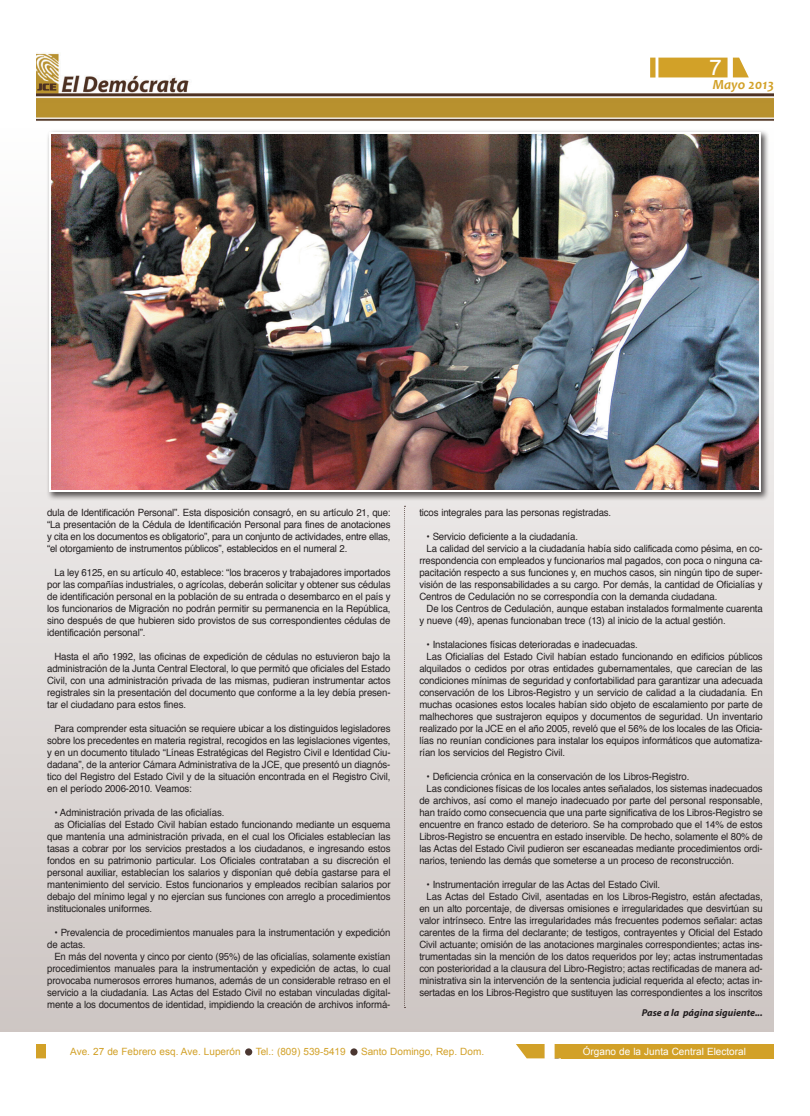
<style>
.page{position:relative;width:810px;height:1116px;background:#fff}
.page>*{position:absolute;margin:0;border:0;box-sizing:border-box;transform-origin:0 0}
.t1{font:21.5px "Arial";color:#fff;scale:1.07 1}
.t2{font:italic 700 14px "Candara";color:#d2a128}
.t3{font:10px/12px "Helvetica";letter-spacing:-.01em;color:#231f20;text-align:justify;scale:.96 1}
.t4{font:10px "Arial";color:#d2a128}
.t5{font:10px "Arial";color:#fff}
.t6{font:italic 700 10px "Myriad Pro";color:#231f20}
</style>
<div class="page">
<img style="left:36px;top:53px;width:738px;height:67px">
<svg style="left:658px;top:58px;width:91px;height:19px;background:#d5a736"></svg>
<div style="left:728px;top:56px;width:5px;height:23px;background:#fff"></div>
<div style="left:650px;top:58px;width:6px;height:20px;background:#d2a128"></div>
<div style="left:36px;top:1044px;width:10px;height:14px;background:#d2a128"></div>
<div style="left:561px;top:1044px;width:213px;height:14px;background:#d2a128"></div>
<svg style="left:516px;top:1044px;width:45px;height:14px"></svg>
<div style="left:545px;top:1043px;width:10px;height:16px;background:#fff"></div>
<div style="left:350px;top:1048px;width:8px;height:8px;background:#4b3731;border-radius:50%"></div>
<div style="left:245px;top:1048px;width:7px;height:8px;background:#4b3731;border-radius:50%"></div>
<div style="left:0;top:120px;width:774px;height:912px;background:linear-gradient(to bottom,#fff,#cec6c4)"></div>
<svg style="left:404px;top:506px;width:1px;height:502px"></svg>
<div style="left:47px;top:130px;width:723px;height:371px;background:#231f20;opacity:.75"></div>
<img style="left:52px;top:135px;width:706px;height:354px">
<div style="left:49px;top:132px;width:712px;height:360px;border:2px solid #fff"></div>
<h1 class="t1" style="left:709px;top:56px;width:13px">7</h1>
<h2 class="t2" style="left:713px;top:76px;width:63px">Mayo 2013</h2>
<p class="t3" style="left:47px;top:507px;width:359px">dula de Identificación Personal”. Esta disposición consagró, en su artículo 21, que: “La presentación de la Cédula de Identificación Personal para fines de anotaciones y cita en los documentos es obligatorio”, para un conjunto de actividades, entre ellas, “el otorgamiento de instrumentos públicos”, establecidos en el numeral 2.</p>
<p class="t3" style="left:47px;top:567px;width:359px;text-indent:7px">La ley 6125, en su artículo 40, establece: “los braceros y trabajadores importados por las compañías industriales, o agrícolas, deberán solicitar y obtener sus cédulas de identificación personal en la población de su entrada o desembarco en el país y los funcionarios de Migración no podrán permitir su permanencia en la República, sino después de que hubieren sido provistos de sus correspondientes cédulas de identificación personal”.</p>
<p class="t3" style="left:47px;top:651px;width:359px;text-indent:7px">Hasta el año 1992, las oficinas de expedición de cédulas no estuvieron bajo la administración de la Junta Central Electoral, lo que permitó que oficiales del Estado Civil, con una administración privada de las mismas, pudieran instrumentar actos registrales sin la presentación del documento que conforme a la ley debía presen&shy;tar el ciudadano para estos fines.</p>
<p class="t3" style="left:47px;top:723px;width:359px;text-indent:7px">Para comprender esta situación se requiere ubicar a los distinguidos legisladores sobre los precedentes en materia registral, recogidos en las legislaciones vigentes, y en un documento titulado “Líneas Estratégicas del Registro Civil e Identidad Ciu&shy;dadana”, de la anterior Cámara Administrativa de la JCE, que presentó un diagnós&shy;tico del Registro del Estado Civil y de la situación encontrada en el Registro Civil, en el período 2006-2010. Veamos:</p>
<p class="t3" style="left:54px;top:807px;width:179px">• Administración privada de las oficialías.</p>
<p class="t3" style="left:54px;top:819px;width:352px">as Oficialías del Estado Civil habían estado funcionando mediante un esquema</p>
<p class="t3" style="left:47px;top:831px;width:359px">que mantenía una administración privada, en el cual los Oficiales establecían las</p>
<p class="t3" style="left:47px;top:843px;width:359px">tasas a cobrar por los servicios prestados a los ciudadanos, e ingresando estos</p>
<p class="t3" style="left:47px;top:855px;width:359px">fondos en su patrimonio particular. Los Oficiales contrataban a su discreción el</p>
<p class="t3" style="left:47px;top:867px;width:359px">personal auxiliar, establecían los salarios y disponían qué debía gastarse para el</p>
<p class="t3" style="left:47px;top:879px;width:359px">mantenimiento del servicio. Estos funcionarios y empleados recibían salarios por</p>
<p class="t3" style="left:47px;top:891px;width:359px">debajo del mínimo legal y no ejercían sus funciones con arreglo a procedimientos</p>
<p class="t3" style="left:47px;top:903px;width:111px">institucionales uniformes.</p>
<p class="t3" style="left:47px;top:927px;width:359px;text-indent:7px">• Prevalencia de procedimientos manuales para la instrumentación y expedición de actas.</p>
<p class="t3" style="left:47px;top:951px;width:359px;text-indent:7px">En más del noventa y cinco por ciento (95%) de las oficialías, solamente existían procedimientos manuales para la instrumentación y expedición de actas, lo cual provocaba numerosos errores humanos, además de un considerable retraso en el servicio a la ciudadanía. Las Actas del Estado Civil no estaban vinculadas digital&shy;mente a los documentos de identidad, impidiendo la creación de archivos informá-</p>
<p class="t3" style="left:419px;top:507px;width:201px">ticos integrales para las personas registradas.</p>
<p class="t3" style="left:427px;top:531px;width:159px">• Servicio deficiente a la ciudadanía.</p>
<p class="t3" style="left:427px;top:543px;width:352px">La calidad del servicio a la ciudadanía había sido calificada como pésima, en co-</p>
<p class="t3" style="left:419px;top:555px;width:359px">rrespondencia con empleados y funcionarios mal pagados, con poca o ninguna ca-</p>
<p class="t3" style="left:419px;top:567px;width:359px">pacitación respecto a sus funciones y, en muchos casos, sin ningún tipo de super-</p>
<p class="t3" style="left:419px;top:579px;width:359px">visión de las responsabilidades a su cargo. Por demás, la cantidad de Oficialías y</p>
<p class="t3" style="left:419px;top:591px;width:312px">Centros de Cedulación no se correspondía con la demanda ciudadana.</p>
<p class="t3" style="left:427px;top:603px;width:352px">De los Centros de Cedulación, aunque estaban instalados formalmente cuarenta</p>
<p class="t3" style="left:419px;top:615px;width:321px">y nueve (49), apenas funcionaban trece (13) al inicio de la actual gestión.</p>
<p class="t3" style="left:427px;top:639px;width:222px">• Instalaciones físicas deterioradas e inadecuadas.</p>
<p class="t3" style="left:427px;top:651px;width:352px">Las Oficialías del Estado Civil habían estado funcionando en edificios públicos</p>
<p class="t3" style="left:419px;top:663px;width:359px">alquilados o cedidos por otras entidades gubernamentales, que carecían de las</p>
<p class="t3" style="left:419px;top:675px;width:359px">condiciones mínimas de seguridad y confortabilidad para garantizar una adecuada</p>
<p class="t3" style="left:419px;top:687px;width:359px">conservación de los Libros-Registro y un servicio de calidad a la ciudadanía. En</p>
<p class="t3" style="left:419px;top:699px;width:359px">muchas ocasiones estos locales habían sido objeto de escalamiento por parte de</p>
<p class="t3" style="left:419px;top:711px;width:359px">malhechores que sustrajeron equipos y documentos de seguridad. Un inventario</p>
<p class="t3" style="left:419px;top:723px;width:359px">realizado por la JCE en el año 2005, reveló que el 56% de los locales de las Oficia-</p>
<p class="t3" style="left:419px;top:735px;width:359px">lías no reunían condiciones para instalar los equipos informáticos que automatiza-</p>
<p class="t3" style="left:419px;top:747px;width:153px">rían los servicios del Registro Civil.</p>
<p class="t3" style="left:427px;top:771px;width:275px">• Deficiencia crónica en la conservación de los Libros-Registro.</p>
<p class="t3" style="left:427px;top:783px;width:352px">Las condiciones físicas de los locales antes señalados, los sistemas inadecuados</p>
<p class="t3" style="left:419px;top:795px;width:359px">de archivos, así como el manejo inadecuado por parte del personal responsable,</p>
<p class="t3" style="left:419px;top:807px;width:359px">han traído como consecuencia que una parte significativa de los Libros-Registro se</p>
<p class="t3" style="left:419px;top:819px;width:359px">encuentre en franco estado de deterioro. Se ha comprobado que el 14% de estos</p>
<p class="t3" style="left:419px;top:831px;width:359px">Libros-Registro se encuentra en estado inservible. De hecho, solamente el 80% de</p>
<p class="t3" style="left:419px;top:843px;width:359px">las Actas del Estado Civil pudieron ser escaneadas mediante procedimientos ordi-</p>
<p class="t3" style="left:419px;top:855px;width:329px">narios, teniendo las demás que someterse a un proceso de reconstrucción.</p>
<p class="t3" style="left:427px;top:879px;width:245px">• Instrumentación irregular de las Actas del Estado Civil.</p>
<p class="t3" style="left:427px;top:891px;width:352px">Las Actas del Estado Civil, asentadas en los Libros-Registro, están afectadas,</p>
<p class="t3" style="left:419px;top:903px;width:359px">en un alto porcentaje, de diversas omisiones e irregularidades que desvirtúan su</p>
<p class="t3" style="left:419px;top:915px;width:359px">valor intrínseco. Entre las irregularidades más frecuentes podemos señalar: actas</p>
<p class="t3" style="left:419px;top:927px;width:359px">carentes de la firma del declarante; de testigos, contrayentes y Oficial del Estado</p>
<p class="t3" style="left:419px;top:939px;width:359px">Civil actuante; omisión de las anotaciones marginales correspondientes; actas ins-</p>
<p class="t3" style="left:419px;top:951px;width:359px">trumentadas sin la mención de los datos requeridos por ley; actas instrumentadas</p>
<p class="t3" style="left:419px;top:963px;width:359px">con posterioridad a la clausura del Libro-Registro; actas rectificadas de manera ad-</p>
<p class="t3" style="left:419px;top:975px;width:359px">ministrativa sin la intervención de la sentencia judicial requerida al efecto; actas in-</p>
<p class="t3" style="left:419px;top:987px;width:359px">sertadas en los Libros-Registro que sustituyen las correspondientes a los inscritos</p>
<p class="t6" style="left:642px;top:1006px;width:123px">Pase a la página siguiente...</p>
<p class="t4" style="left:70px;top:1046px;width:172px">Ave. 27 de Febrero esq. Ave. Luperón</p>
<p class="t4" style="left:256px;top:1046px;width:92px">Tel.: (809) 539-5419</p>
<p class="t4" style="left:361px;top:1046px;width:125px">Santo Domingo, Rep. Dom.</p>
<p class="t5" style="left:583px;top:1045px;width:165px">Órgano de la Junta Central Electoral</p>
</div>
